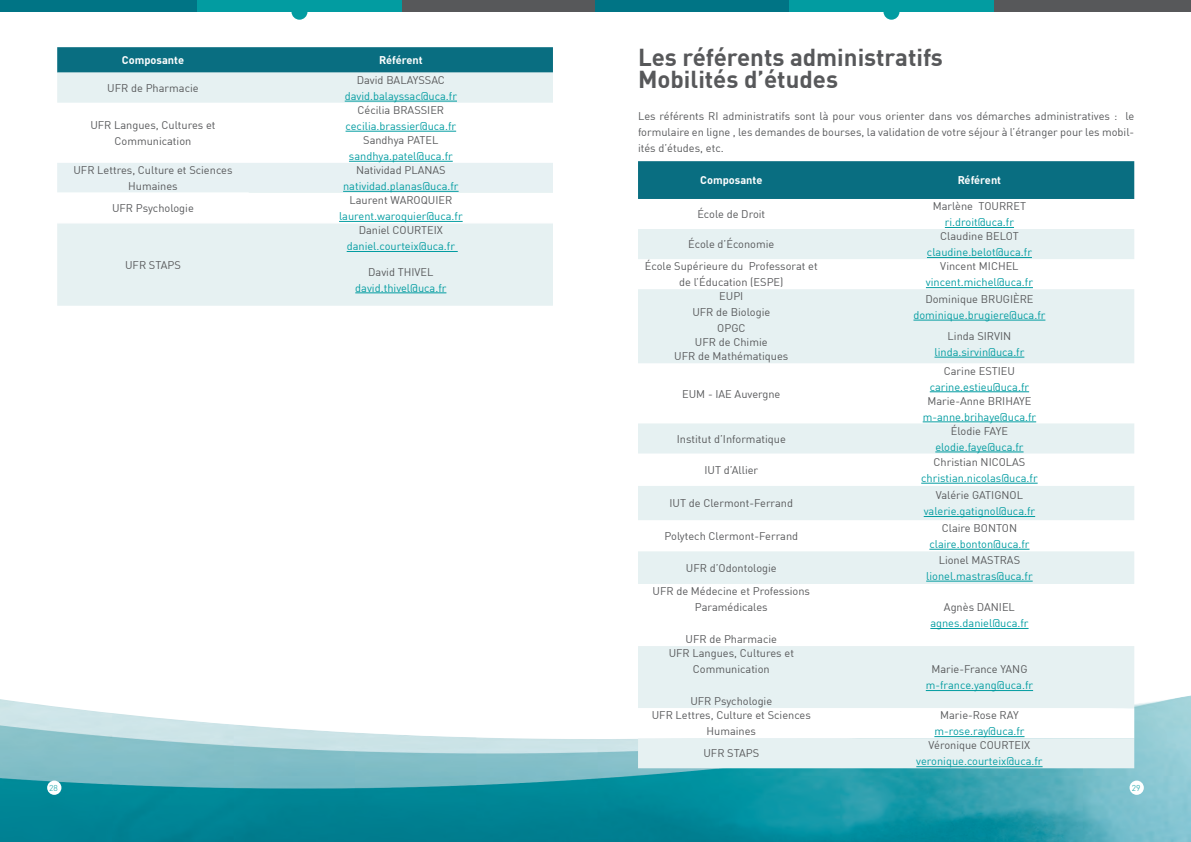
<style>
.page{position:relative;width:1191px;height:842px;background:#fff}
.page>*{position:absolute;margin:0;border:0;box-sizing:border-box;transform-origin:0 0}
.t1{font:700 24px "DIN Offc";color:#57585a}
.texte_1{font:11px/16px "DIN Offc";color:#57585a;text-align:center}
.texte_1-2{font:11px "DIN Offc";color:#029ca1}
.texte_2{font:700 11px "DIN Offc";color:#fff}
.t2{font:300 8.5px "DIN Offc";color:#029ca1}
</style>
<div class="page">
<img style="left:0;top:695px;width:1191px;height:147px">
<div style="left:0;top:0;width:197px;height:12px;background:#007485"></div>
<div style="left:401px;top:0;width:194px;height:12px;background:#57585a"></div>
<div style="left:197px;top:0;width:204px;height:12px;background:#029ca1"></div>
<div style="left:291px;top:4px;width:16px;height:16px;background:#029ca1;border-radius:50%"></div>
<div style="left:595px;top:0;width:194px;height:12px;background:#007485"></div>
<div style="left:993px;top:0;width:198px;height:12px;background:#57585a"></div>
<div style="left:789px;top:0;width:204px;height:12px;background:#029ca1"></div>
<div style="left:883px;top:4px;width:16px;height:16px;background:#029ca1;border-radius:50%"></div>
<div style="left:1129px;top:780px;width:14px;height:15px;background:#fff;border-radius:50%"></div>
<div style="left:47px;top:780px;width:14px;height:15px;background:#fff;border-radius:50%"></div>
<svg style="left:57px;top:47px;width:496px;height:56px;background:#82b5bf"></svg>
<div style="left:57px;top:223px;width:496px;height:83px;background:#e6f1f2"></div>
<svg style="left:57px;top:163px;width:496px;height:58px"></svg>
<hr style="left:345px;top:101px;width:112px;height:1px;background:#029ca1">
<hr style="left:345px;top:131px;width:111px;height:1px;background:#029ca1">
<hr style="left:349px;top:161px;width:104px;height:1px;background:#029ca1">
<hr style="left:343px;top:191px;width:115px;height:1px;background:#029ca1">
<hr style="left:339px;top:221px;width:124px;height:1px;background:#029ca1">
<hr style="left:347px;top:251px;width:111px;height:1px;background:#029ca1">
<hr style="left:355px;top:293px;width:91px;height:1px;background:#029ca1">
<div style="left:638px;top:161px;width:496px;height:38px;background:#096e81"></div>
<svg style="left:638px;top:229px;width:496px;height:60px;fill:#e7f2f2"></svg>
<svg style="left:638px;top:289px;width:496px;height:479px;fill:#e6f1f2"></svg>
<svg style="left:638px;top:584px;width:496px;height:62px"></svg>
<svg style="left:638px;top:708px;width:496px;height:30px"></svg>
<hr style="left:945px;top:227px;width:69px;height:1px;background:#029ca1">
<hr style="left:927px;top:257px;width:105px;height:1px;background:#029ca1">
<hr style="left:926px;top:287px;width:107px;height:1px;background:#029ca1">
<hr style="left:913px;top:320px;width:132px;height:1px;background:#029ca1">
<hr style="left:934px;top:357px;width:90px;height:1px;background:#029ca1">
<hr style="left:929px;top:391px;width:100px;height:1px;background:#029ca1">
<hr style="left:922px;top:422px;width:114px;height:1px;background:#029ca1">
<hr style="left:935px;top:452px;width:88px;height:1px;background:#029ca1">
<hr style="left:921px;top:483px;width:116px;height:1px;background:#029ca1">
<hr style="left:923px;top:516px;width:112px;height:1px;background:#029ca1">
<hr style="left:929px;top:549px;width:100px;height:1px;background:#029ca1">
<hr style="left:926px;top:581px;width:106px;height:1px;background:#029ca1">
<hr style="left:930px;top:628px;width:98px;height:1px;background:#029ca1">
<hr style="left:925px;top:690px;width:108px;height:1px;background:#029ca1">
<hr style="left:934px;top:736px;width:90px;height:1px;background:#029ca1">
<hr style="left:916px;top:766px;width:126px;height:1px;background:#029ca1">
<p class="texte_2" style="left:122px;top:53px;width:64px">Composante</p>
<p class="texte_2" style="left:379px;top:53px;width:45px">Référent</p>
<p class="texte_1" style="left:107px;top:80px;width:93px">UFR de Pharmacie</p>
<p class="texte_1" style="left:357px;top:72px;width:90px">David BALAYSSAC</p>
<p class="texte_1-2" style="left:345px;top:89px;width:114px">david.balayssac@uca.fr</p>
<p class="texte_1" style="left:90px;top:117px;width:127px">UFR Langues, Cultures et<br>Communication</p>
<p class="texte_1" style="left:357px;top:102px;width:88px">Cécilia BRASSIER</p>
<p class="texte_1-2" style="left:345px;top:119px;width:112px">cecilia.brassier@uca.fr</p>
<p class="texte_1" style="left:363px;top:132px;width:77px">Sandhya PATEL</p>
<p class="texte_1-2" style="left:349px;top:149px;width:105px">sandhya.patel@uca.fr</p>
<p class="texte_1" style="left:73px;top:162px;width:161px">UFR Lettres, Culture et Sciences<br>Humaines</p>
<p class="texte_1" style="left:356px;top:162px;width:91px">Natividad PLANAS</p>
<p class="texte_1-2" style="left:343px;top:179px;width:117px">natividad.planas@uca.fr</p>
<p class="texte_1" style="left:112px;top:200px;width:83px">UFR Psychologie</p>
<p class="texte_1" style="left:125px;top:256px;width:57px">UFR STAPS</p>
<p class="texte_1" style="left:349px;top:192px;width:104px">Laurent WAROQUIER</p>
<p class="texte_1-2" style="left:339px;top:209px;width:125px">laurent.waroquier@uca.fr</p>
<p class="texte_1" style="left:359px;top:222px;width:86px">Daniel COURTEIX</p>
<p class="texte_1-2" style="left:347px;top:239px;width:110px">daniel.courteix@uca.fr</p>
<p class="texte_1" style="left:368px;top:263px;width:67px">David THIVEL</p>
<p class="texte_1-2" style="left:355px;top:281px;width:93px">david.thivel@uca.fr</p>
<h2 class="t1" style="left:638px;top:41px;width:306px">Les référents administratifs</h2>
<h2 class="t1" style="left:638px;top:63px;width:202px">Mobilités d’études</h2>
<p class="texte_1" style="left:638px;top:107px;width:498px;text-align:justify">Les référents RI administratifs sont là pour vous orienter dans vos démarches administratives : le formulaire en ligne , les demandes de bourses, la validation de votre séjour à l’étranger pour les mobil&shy;ités d’études, etc.</p>
<p class="texte_2" style="left:700px;top:173px;width:64px">Composante</p>
<p class="texte_2" style="left:957px;top:173px;width:45px">Référent</p>
<p class="texte_1" style="left:697px;top:206px;width:69px">École de Droit</p>
<p class="texte_1" style="left:932px;top:198px;width:95px">Marlène TOURRET</p>
<p class="texte_1-2" style="left:945px;top:215px;width:71px">ri.droit@uca.fr</p>
<p class="texte_1" style="left:688px;top:236px;width:88px">École d’Économie</p>
<p class="texte_1" style="left:940px;top:228px;width:80px">Claudine BELOT</p>
<p class="texte_1-2" style="left:927px;top:245px;width:106px">claudine.belot@uca.fr</p>
<p class="texte_1" style="left:645px;top:258px;width:174px">École Supérieure du Professorat et de l’Éducation (ESPE)</p>
<p class="texte_1" style="left:940px;top:258px;width:80px">Vincent MICHEL</p>
<p class="texte_1-2" style="left:926px;top:276px;width:109px">vincent.michel@uca.fr</p>
<p class="texte_1" style="left:719px;top:288px;width:26px">EUPI</p>
<p class="texte_1" style="left:925px;top:291px;width:110px">Dominique BRUGIÈRE</p>
<p class="texte_1" style="left:692px;top:304px;width:79px">UFR de Biologie</p>
<p class="texte_1-2" style="left:913px;top:308px;width:133px">dominique.brugiere@uca.fr</p>
<p class="texte_1" style="left:717px;top:320px;width:30px">OPGC</p>
<p class="texte_1" style="left:947px;top:328px;width:65px">Linda SIRVIN</p>
<p class="texte_1-2" style="left:934px;top:345px;width:91px">linda.sirvin@uca.fr</p>
<p class="texte_1" style="left:695px;top:334px;width:74px">UFR de Chimie</p>
<p class="texte_1" style="left:674px;top:348px;width:116px">UFR de Mathématiques</p>
<p class="texte_1" style="left:682px;top:385px;width:100px">EUM - IAE Auvergne</p>
<p class="texte_1" style="left:943px;top:362px;width:73px">Carine ESTIEU</p>
<p class="texte_1-2" style="left:929px;top:380px;width:101px">carine.estieu@uca.fr</p>
<p class="texte_1" style="left:927px;top:392px;width:106px">Marie-Anne BRIHAYE</p>
<p class="texte_1-2" style="left:922px;top:410px;width:115px">m-anne.brihaye@uca.fr</p>
<p class="texte_1" style="left:951px;top:422px;width:59px">Élodie FAYE</p>
<p class="texte_1-2" style="left:935px;top:440px;width:90px">elodie.faye@uca.fr</p>
<p class="texte_1" style="left:677px;top:430px;width:111px">Institut d’Informatique</p>
<p class="texte_1" style="left:704px;top:462px;width:55px">IUT d’Allier</p>
<p class="texte_1" style="left:669px;top:495px;width:125px">IUT de Clermont-Ferrand</p>
<p class="texte_1" style="left:664px;top:528px;width:135px">Polytech Clermont-Ferrand</p>
<p class="texte_1" style="left:686px;top:560px;width:92px">UFR d’Odontologie</p>
<p class="texte_1" style="left:652px;top:583px;width:159px">UFR de Médecine et Professions<br>Paramédicales</p>
<p class="texte_1" style="left:685px;top:631px;width:93px">UFR de Pharmacie</p>
<p class="texte_1" style="left:668px;top:645px;width:127px">UFR Langues, Cultures et<br>Communication</p>
<p class="texte_1" style="left:690px;top:693px;width:83px">UFR Psychologie</p>
<p class="texte_1" style="left:933px;top:454px;width:93px">Christian NICOLAS</p>
<p class="texte_1-2" style="left:921px;top:471px;width:118px">christian.nicolas@uca.fr</p>
<p class="texte_1" style="left:936px;top:487px;width:89px">Valérie GATIGNOL</p>
<p class="texte_1-2" style="left:923px;top:504px;width:113px">valerie.gatignol@uca.fr</p>
<p class="texte_1" style="left:941px;top:520px;width:77px">Claire BONTON</p>
<p class="texte_1-2" style="left:929px;top:537px;width:102px">claire.bonton@uca.fr</p>
<p class="texte_1" style="left:938px;top:552px;width:83px">Lionel MASTRAS</p>
<p class="texte_1-2" style="left:926px;top:569px;width:108px">lionel.mastras@uca.fr</p>
<p class="texte_1" style="left:944px;top:599px;width:72px">Agnès DANIEL</p>
<p class="texte_1-2" style="left:930px;top:616px;width:100px">agnes.daniel@uca.fr</p>
<p class="texte_1" style="left:931px;top:661px;width:98px">Marie-France YANG</p>
<p class="texte_1-2" style="left:925px;top:678px;width:109px">m-france.yang@uca.fr</p>
<p class="texte_1" style="left:652px;top:707px;width:161px">UFR Lettres, Culture et Sciences<br>Humaines</p>
<p class="texte_1" style="left:940px;top:707px;width:80px">Marie-Rose RAY</p>
<p class="texte_1-2" style="left:934px;top:724px;width:92px">m-rose.ray@uca.fr</p>
<p class="texte_1" style="left:703px;top:745px;width:57px">UFR STAPS</p>
<p class="texte_1" style="left:928px;top:737px;width:103px">Véronique COURTEIX</p>
<p class="texte_1-2" style="left:916px;top:755px;width:128px">veronique.courteix@uca.fr</p>
<p class="t2" style="left:49px;top:783px;width:10px">28</p>
<p class="t2" style="left:1131px;top:783px;width:10px">29</p>
</div>
